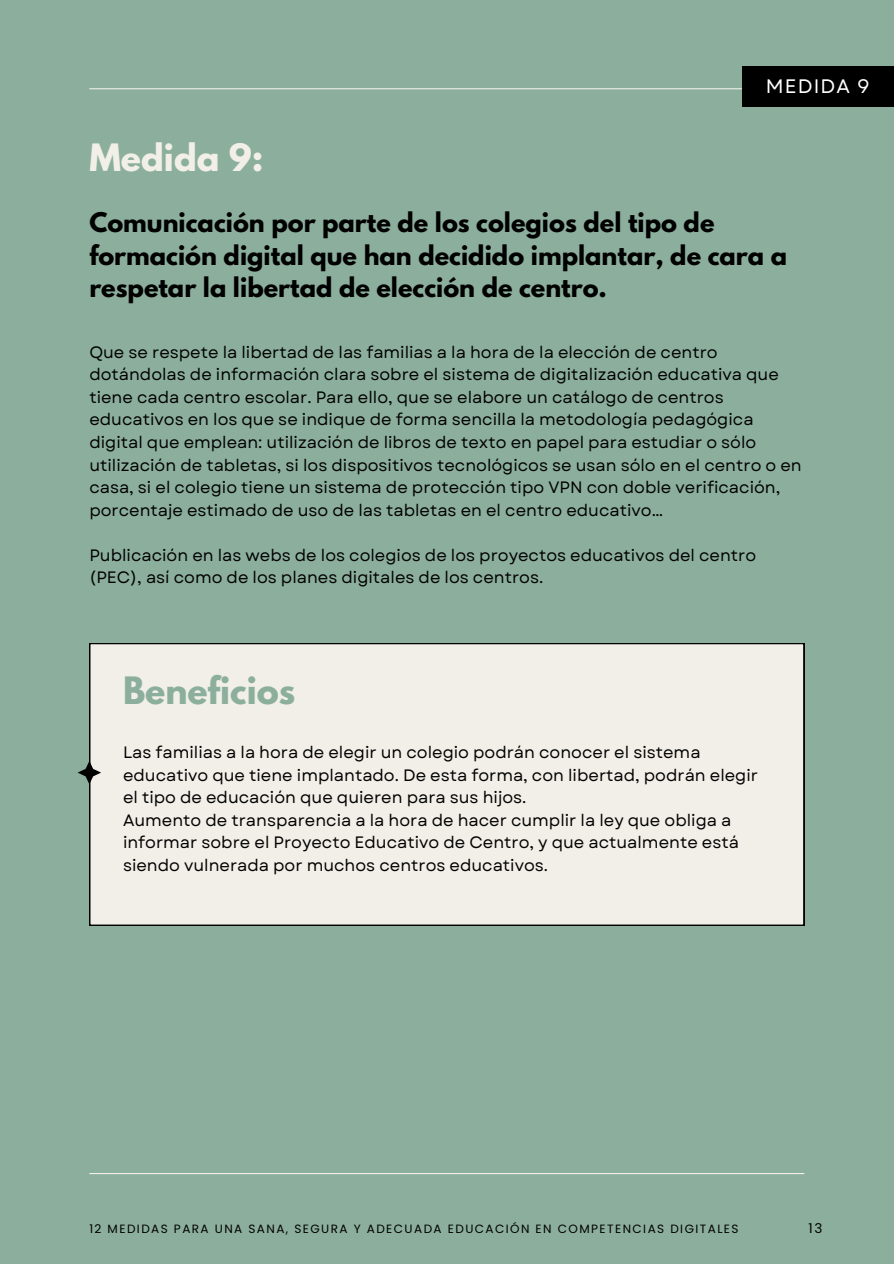
<style>
.page{position:relative;width:894px;height:1264px;background:#fff}
.page>*{position:absolute;margin:0;border:0;box-sizing:border-box;transform-origin:0 0}
.t1{font:700 33.45px "League Spartan";color:#8caf9d}
.t2{font:700 33.45px "League Spartan";color:#f1efe7}
.t3{font:700 24px/32.7px "League Spartan";color:#010101}
.t4{font:19.5px "Garet";letter-spacing:.06em;color:#fff}
.t5{font:16.5px/22.5px "Garet";color:#010101}
.t6{font:13.5px "Poppins";color:#010101}
.t7{font:12px "Poppins";letter-spacing:.12em;color:#010101}
</style>
<div class="page">
<div style="left:0;top:0;width:893px;height:1263px;background:#8caf9d"></div>
<hr style="left:89px;top:88px;width:715px;height:1px;background:#f1efe7">
<hr style="left:89px;top:1172px;width:715px;height:2px;background:#f1efe7">
<div style="left:89px;top:643px;width:715px;height:282px;background:#f1efe7"></div>
<div style="left:741px;top:66px;width:152px;height:41px;background:#000"></div>
<svg style="left:78px;top:760px;width:23px;height:24px"></svg>
<h1 class="t2" style="left:89px;top:141px;width:175px">Medida 9:</h1>
<h3 class="t4" style="left:765px;top:72px;width:105px">MEDIDA 9</h3>
<h1 class="t3" style="left:89px;top:209px;width:699px">Comunicación por parte de los colegios del tipo de formación digital que han decidido implantar, de cara a respetar la libertad de elección de centro.</h1>
<h2 class="t5" style="left:89px;top:341px;width:713px">Que se respete la libertad de las familias a la hora de la elección de centro dotándolas de información clara sobre el sistema de digitalización educativa que tiene cada centro escolar. Para ello, que se elabore un catálogo de centros educativos en los que se indique de forma sencilla la metodología pedagógica digital que emplean: utilización de libros de texto en papel para estudiar o sólo utilización de tabletas, si los dispositivos tecnológicos se usan sólo en el centro o en casa, si el colegio tiene un sistema de protección tipo VPN con doble verificación, porcentaje estimado de uso de las tabletas en el centro educativo…</h2>
<h4 class="t5" style="left:89px;top:543px;width:668px">Publicación en las webs de los colegios de los proyectos educativos del centro (PEC), así como de los planes digitales de los centros.</h4>
<h4 class="t1" style="left:123px;top:673px;width:174px">Beneficios</h4>
<h4 class="t5" style="left:123px;top:741px;width:636px">Las familias a la hora de elegir un colegio podrán conocer el sistema educativo que tiene implantado. De esta forma, con libertad, podrán elegir el tipo de educación que quieren para sus hijos.<br>Aumento de transparencia a la hora de hacer cumplir la ley que obliga a informar sobre el Proyecto Educativo de Centro, y que actualmente está siendo vulnerada por muchos centros educativos.</h4>
<p class="t7" style="left:89px;top:1220px;width:650px">12 MEDIDAS PARA UNA SANA, SEGURA Y ADECUADA EDUCACIÓN EN COMPETENCIAS DIGITALES</p>
<p class="t6" style="left:808px;top:1219px;width:15px">13</p>
</div>
